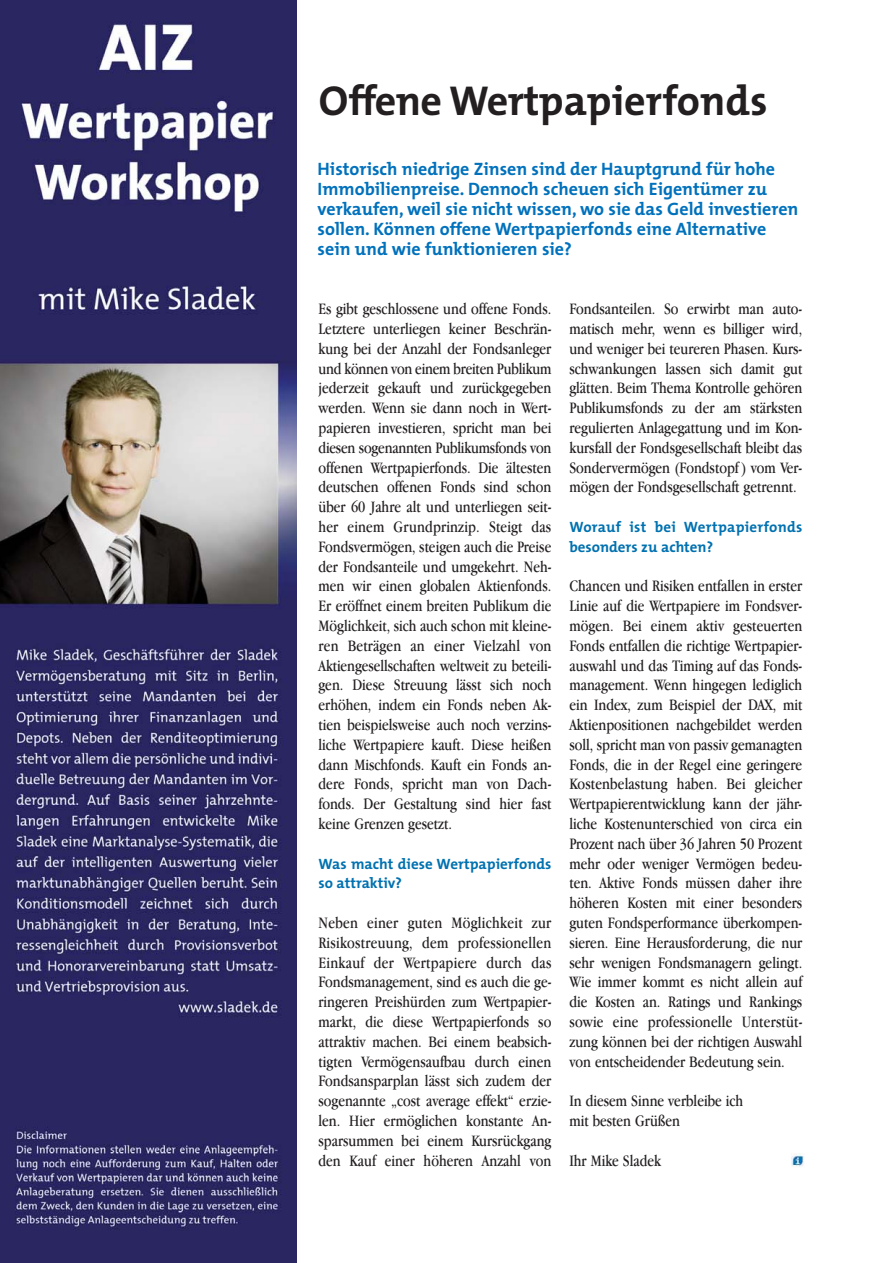
<style>
.page{position:relative;width:893px;height:1263px;background:#fff}
.page>*{position:absolute;margin:0;border:0;box-sizing:border-box;transform-origin:0 0}
.t1{font:700 42px "The Mix";color:#231f20}
.t2{font:700 18px/19.8px "The Mix";color:#0071bc}
.t3{font:16.5px/19.8px "Apple Garamond";color:#231f20;text-align:justify}
.t4{font:700 15px/19.8px "The Mix";color:#0071b0}
</style>
<div class="page">
<img style="left:0;top:0;width:297px;height:1263px">
<img style="left:791px;top:1153px;width:13px;height:14px">
<h1 class="t1" style="left:319px;top:81px;width:450px">Offene Wertpapierfonds</h1>
<p class="t2" style="left:318px;top:160px;width:482px">Historisch niedrige Zinsen sind der Hauptgrund für hohe Immobilienpreise. Dennoch scheuen sich Eigentümer zu verkaufen, weil sie nicht wissen, wo sie das Geld investieren sollen. Können offene Wertpapierfonds eine Alternative sein und wie funktionieren sie?</p>
<p class="t3" style="left:318px;top:300px;width:234px">Es gibt geschlossene und offene Fonds.<br>Letztere unterliegen keiner Beschrän&shy;kung bei der Anzahl der Fondsanleger und können von einem breiten Publikum jederzeit gekauft und zurückgegeben werden. Wenn sie dann noch in Wert&shy;papieren investieren, spricht man bei diesen sogenannten Publikumsfonds von offenen Wertpapierfonds. Die ältesten deutschen offenen Fonds sind schon über 60 Jahre alt und unterliegen seit&shy;her einem Grundprinzip. Steigt das Fondsvermögen, steigen auch die Preise der Fondsanteile und umgekehrt. Neh&shy;men wir einen globalen Aktienfonds.<br>Er eröffnet einem breiten Publikum die Möglichkeit, sich auch schon mit kleine&shy;ren Beträgen an einer Vielzahl von Aktiengesellschaften weltweit zu beteili&shy;gen. Diese Streuung lässt sich noch erhöhen, indem ein Fonds neben Ak&shy;tien beispielsweise auch noch verzins&shy;liche Wertpapiere kauft. Diese heißen dann Mischfonds. Kauft ein Fonds an&shy;dere Fonds, spricht man von Dach&shy;fonds. Der Gestaltung sind hier fast keine Grenzen gesetzt.</p>
<p class="t4" style="left:318px;top:854px;width:234px">Was macht diese Wertpapierfonds so attraktiv?</p>
<p class="t3" style="left:318px;top:914px;width:234px">Neben einer guten Möglichkeit zur Risikostreuung, dem professionellen Einkauf der Wertpapiere durch das Fondsmanagement, sind es auch die ge&shy;ringeren Preishürden zum Wertpapier&shy;markt, die diese Wertpapierfonds so attraktiv machen. Bei einem beabsich&shy;tigten Vermögensaufbau durch einen Fondsansparplan lässt sich zudem der sogenannte „cost average effekt“ erzie&shy;len. Hier ermöglichen konstante An&shy;sparsummen bei einem Kursrückgang den Kauf einer höheren Anzahl von</p>
<p class="t3" style="left:569px;top:300px;width:234px">Fondsanteilen. So erwirbt man auto&shy;matisch mehr, wenn es billiger wird, und weniger bei teureren Phasen. Kurs&shy;schwankungen lassen sich damit gut glätten. Beim Thema Kontrolle gehören Publikumsfonds zu der am stärksten regulierten Anlagegattung und im Kon&shy;kursfall der Fondsgesellschaft bleibt das Sondervermögen (Fondstopf ) vom Ver&shy;mögen der Fondsgesellschaft getrennt.</p>
<p class="t4" style="left:569px;top:518px;width:234px">Worauf ist bei Wertpapierfonds besonders zu achten?</p>
<p class="t3" style="left:569px;top:577px;width:234px">Chancen und Risiken entfallen in erster Linie auf die Wertpapiere im Fondsver&shy;mögen. Bei einem aktiv gesteuerten Fonds entfallen die richtige Wertpapier&shy;auswahl und das Timing auf das Fonds&shy;management. Wenn hingegen lediglich ein Index, zum Beispiel der DAX, mit Aktienpositionen nachgebildet werden soll, spricht man von passiv gemanagten Fonds, die in der Regel eine geringere Kostenbelastung haben. Bei gleicher Wertpapierentwicklung kann der jähr&shy;liche Kostenunterschied von circa ein Prozent nach über 36 Jahren 50 Prozent mehr oder weniger Vermögen bedeu&shy;ten. Aktive Fonds müssen daher ihre höheren Kosten mit einer besonders guten Fondsperformance überkompen&shy;sieren. Eine Herausforderung, die nur sehr wenigen Fondsmanagern gelingt.<br>Wie immer kommt es nicht allein auf die Kosten an. Ratings und Rankings sowie eine professionelle Unterstüt&shy;zung können bei der richtigen Auswahl von entscheidender Bedeutung sein.</p>
<p class="t3" style="left:569px;top:1092px;width:175px">In diesem Sinne verbleibe ich mit besten Grüßen</p>
<p class="t3" style="left:569px;top:1152px;width:93px">Ihr Mike Sladek</p>
</div>
